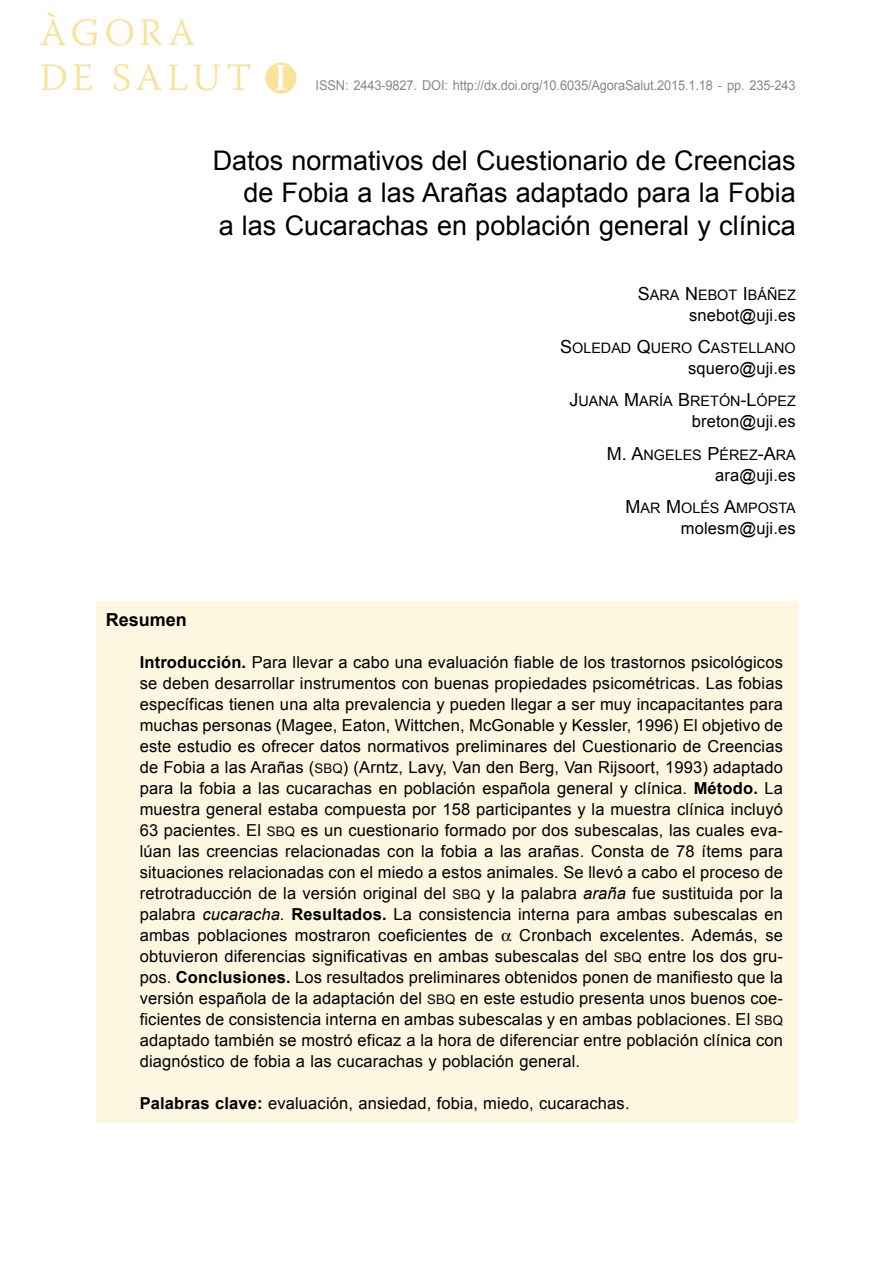
<style>
.page{position:relative;width:893px;height:1263px;background:#fff}
.page>*{position:absolute;margin:0;border:0;box-sizing:border-box;transform-origin:0 0}
.t1{font:300 38.7px/45px "Warnock Pro";letter-spacing:.11em;color:#f9e299}
.t2{font:27px/32.4px "Arial";color:#000;text-align:right}
.t3{font:700 18px "Arial";color:#000}
.t4{font:16.5px/21px "Arial";letter-spacing:.01em;color:#000;text-align:justify}
.t5{font:14.4px "Arial MT SC800";color:#000}
.t6{font:13.5px "Arial";letter-spacing:-.01em;color:#87888a;scale:.95 1}
.s1{font-weight:700;font-size:37.5px;color:#fff}
.s2{font-size:18px}
.s3{font-weight:700}
.s4{font-family:"Arial MT SC800"}
.s5{font-family:"Arial MT SC800";font-size:13.2px}
.s6{font-style:italic}
</style>
<div class="page">
<div style="left:96px;top:601px;width:701px;height:522px;background:#fdf6e0"></div>
<div style="left:265px;top:63px;width:31px;height:31px;background:#f9e299;border-radius:50%"></div>
<h1 class="t1" style="left:40px;top:9px;width:248px">ÀGORA<br>DE SALUT <span class="s1">I</span></h1>
<p class="t6" style="left:316px;top:76px;width:507px">ISSN: 2443-9827. DOI: http://dx.doi.org/10.6035/AgoraSalut.2015.1.18 - pp. 235-243</p>
<h2 class="t2" style="left:213px;top:145px;width:585px">Datos normativos del Cuestionario de Creencias de Fobia a las Arañas adaptado para la Fobia<br>a las Cucarachas en población general y clínica</h2>
<p class="t5" style="left:638px;top:285px;width:159px"><span class="s2">S</span>ARA <span class="s2">N</span>EBOT <span class="s2">I</span>BÁÑEZ</p>
<p class="t4" style="left:689px;top:304px;width:108px">snebot@uji.es</p>
<p class="t5" style="left:560px;top:338px;width:237px"><span class="s2">S</span>OLEDAD <span class="s2">Q</span>UERO <span class="s2">C</span>ASTELLANO</p>
<p class="t4" style="left:688px;top:358px;width:109px">squero@uji.es</p>
<p class="t5" style="left:570px;top:392px;width:228px"><span class="s2">J</span>UANA <span class="s2">M</span>ARÍA <span class="s2">B</span>RETÓN<span class="s2">-L</span>ÓPEZ</p>
<p class="t4" style="left:692px;top:411px;width:106px">breton@uji.es</p>
<p class="t5" style="left:607px;top:445px;width:190px"><span class="s2">M. A</span>NGELES <span class="s2">P</span>ÉREZ<span class="s2">-A</span>RA</p>
<p class="t4" style="left:715px;top:465px;width:82px">ara@uji.es</p>
<p class="t5" style="left:626px;top:499px;width:172px"><span class="s2">M</span>AR <span class="s2">M</span> OLÉS <span class="s2">A</span>MPOSTA</p>
<p class="t4" style="left:681px;top:518px;width:116px">molesm@uji.es</p>
<p class="t3" style="left:106px;top:607px;width:83px">Resumen</p>
<p class="t4" style="left:140px;top:652px;width:645px"><span class="s3">Introducción.</span> Para llevar a cabo una evaluación fiable de los trastornos psicológicos se deben desarrollar instrumentos con buenas propiedades psicométricas. Las fobias específicas tienen una alta prevalencia y pueden llegar a ser muy incapacitantes para muchas personas <span class="s4">(M</span>agee, Eaton, Wittchen, McGonable y Kessler, 1996) El objetivo de este estudio es ofrecer datos normativos preliminares del Cuestionario de Creencias de Fobia a las Arañas (<span class="s5">SBQ</span> ) (Arntz, Lavy, Van den Berg, Van Rijsoort, 1993) adaptado para la fobia a las cucarachas en población española general y clínica. <span class="s3">Método.</span> La muestra general estaba compuesta por 158 participantes y la muestra clínica incluyó 63 pacientes. El <span class="s5">SBQ</span> es un cuestionario formado por dos subescalas, las cuales eva&shy;lúan las creencias relacionadas con la fobia a las arañas. Consta de 78 ítems para situaciones relacionadas con el miedo a estos animales. Se llevó a cabo el proceso de retrotraducción de la versión original del <span class="s5">SBQ</span> y la palabra <span class="s6">araña</span> fue sustituida por la palabra <span class="s6">cucaracha.</span> <span class="s3">Resultados.</span> La consistencia interna para ambas subescalas en ambas poblaciones mostraron coeficientes de</p>
<p class="t4" style="left:140px;top:925px;width:645px;text-align:left;text-indent:380px">Cronbach excelentes. Además, se obtuvieron diferencias significativas en ambas subescalas del <span class="s5">SBQ</span> entre los dos gru&shy;pos. <span class="s3">Conclusiones.</span> Los resultados preliminares obtenidos ponen de manifiesto que la versión española de la adaptación del <span class="s5">SBQ</span> en este estudio presenta unos buenos coe&shy;ficientes de consistencia interna en ambas subescalas y en ambas poblaciones. El <span class="s5">SBQ </span>adaptado también se mostró eficaz a la hora de diferenciar entre población clínica con diagnóstico de fobia a las cucarachas y población general.</p>
<p class="t4" style="left:140px;top:1093px;width:491px"><span class="s3">Palabras clave:</span> evaluación, ansiedad, fobia, miedo, cucarachas.</p>
</div>
